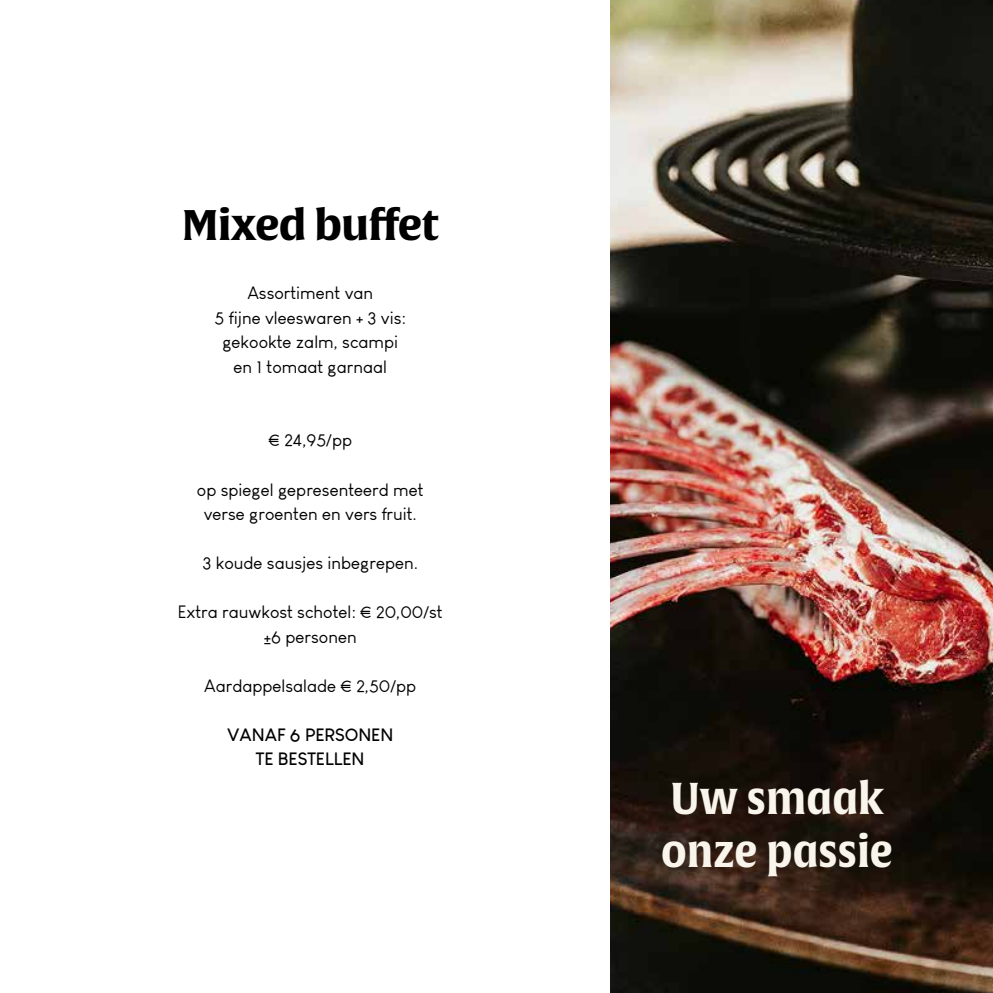
<style>
.page{position:relative;width:993px;height:993px;background:#fff}
.page>*{position:absolute;margin:0;border:0;box-sizing:border-box;transform-origin:0 0}
.t1{font:700 43.75px/52.5px "Alverata Informal";color:#f9f5ec;scale:.9 1}
.t2{font:700 42px "Alverata Informal";letter-spacing:-.02em;color:#000}
.t3{font:17.5px/24.5px "Louis George Cafe";color:#000;text-align:center}
.t4{font:700 17.5px/24.5px "Louis George Cafe";color:#000;text-align:center}
</style>
<div class="page">
<img style="left:610px;top:0;width:382px;height:992px">
<h2 class="t2" style="left:182px;top:199px;width:258px">Mixed buffet</h2>
<p class="t3" style="left:214px;top:281px;width:193px">Assortiment van<br>5 fijne vleeswaren + 3 vis: gekookte zalm, scampi en 1 tomaat garnaal</p>
<p class="t3" style="left:268px;top:428px;width:85px">€ 24,95/pp</p>
<p class="t3" style="left:197px;top:477px;width:228px">op spiegel gepresenteerd met verse groenten en vers fruit.</p>
<p class="t3" style="left:202px;top:550px;width:217px">3 koude sausjes inbegrepen.</p>
<p class="t3" style="left:178px;top:599px;width:266px">Extra rauwkost schotel: € 20,00/st ±6 personen</p>
<p class="t3" style="left:204px;top:673px;width:214px">Aardappelsalade € 2,50/pp</p>
<p class="t4" style="left:227px;top:721px;width:168px">VANAF 6 PERSONEN<br>TE BESTELLEN</p>
<h1 class="t1" style="left:661px;top:773px;width:259px">Uw smaak onze passie</h1>
</div>
